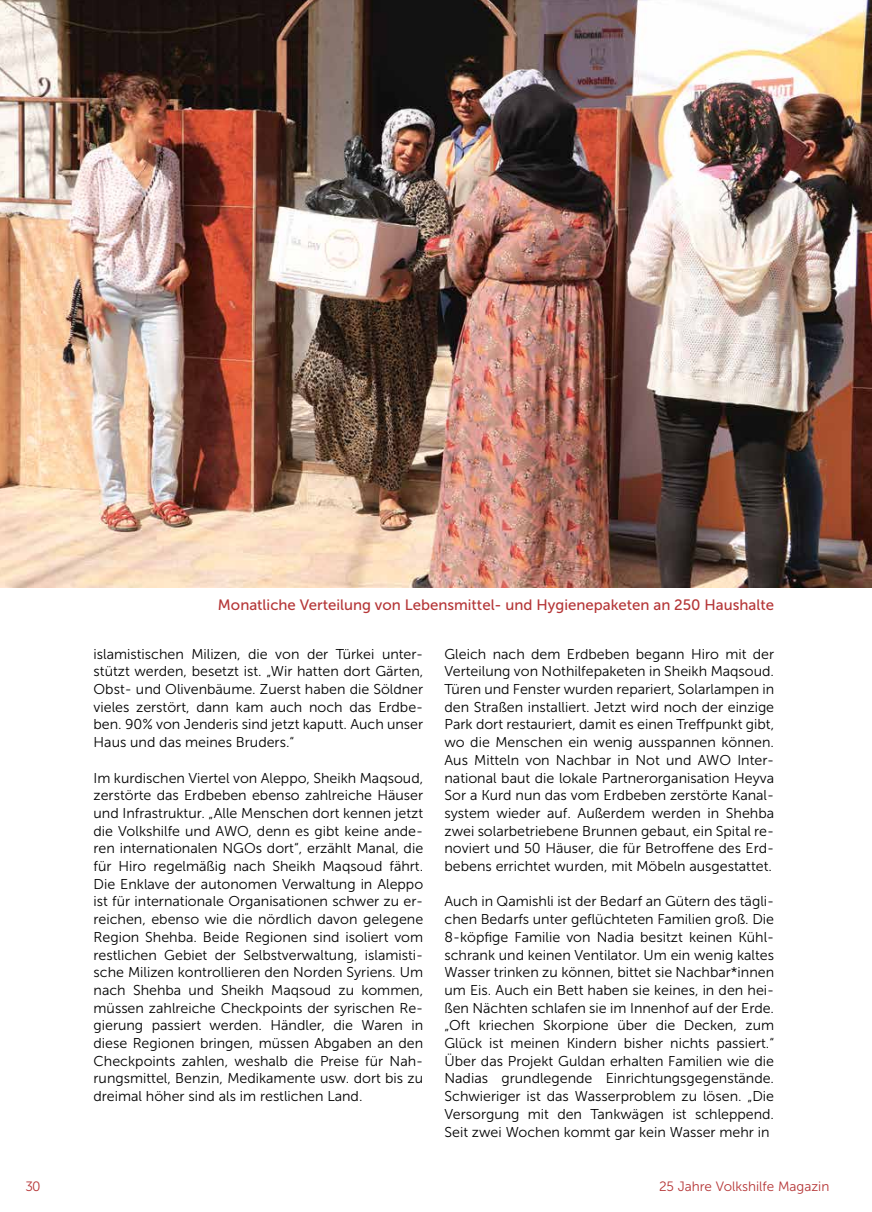
<style>
.page{position:relative;width:872px;height:1212px;background:#fff}
.page>*{position:absolute;margin:0;border:0;box-sizing:border-box;transform-origin:0 0}
.t1{font:15px "Museo Sans 500";color:#b53637}
.t2{font:14.25px/17.7px "Museo Sans 300";color:#000;text-align:justify}
.t3{font:13.5px "Museo Sans 300";color:#b53637}
</style>
<div class="page">
<img style="left:0;top:0;width:872px;height:588px">
<p class="t1" style="left:218px;top:596px;width:557px">Monatliche Verteilung von Lebensmittel- und Hygienepaketen an 250 Haushalte</p>
<p class="t2" style="left:94px;top:645px;width:331px">islamistischen Milizen, die von der Türkei unter&shy;stützt werden, besetzt ist. „Wir hatten dort Gärten, Obst- und Olivenbäume. Zuerst haben die Söldner vieles zerstört, dann kam auch noch das Erdbe&shy;ben. 90% von Jenderis sind jetzt kaputt. Auch unser Haus und das meines Bruders.“</p>
<p class="t2" style="left:94px;top:769px;width:331px">Im kurdischen Viertel von Aleppo, Sheikh Maqsoud, zerstörte das Erdbeben ebenso zahlreiche Häuser und Infrastruktur. „Alle Menschen dort kennen jetzt die Volkshilfe und AWO, denn es gibt keine ande&shy;ren internationalen NGOs dort“, erzählt Manal, die für Hiro regelmäßig nach Sheikh Maqsoud fährt.<br>Die Enklave der autonomen Verwaltung in Aleppo ist für internationale Organisationen schwer zu er&shy;reichen, ebenso wie die nördlich davon gelegene Region Shehba. Beide Regionen sind isoliert vom restlichen Gebiet der Selbstverwaltung, islamisti&shy;sche Milizen kontrollieren den Norden Syriens. Um nach Shehba und Sheikh Maqsoud zu kommen, müssen zahlreiche Checkpoints der syrischen Re&shy;gierung passiert werden. Händler, die Waren in diese Regionen bringen, müssen Abgaben an den Checkpoints zahlen, weshalb die Preise für Nah&shy;rungsmittel, Benzin, Medikamente usw. dort bis zu dreimal höher sind als im restlichen Land.</p>
<p class="t2" style="left:444px;top:645px;width:331px">Gleich nach dem Erdbeben begann Hiro mit der Verteilung von Nothilfepaketen in Sheikh Maqsoud.<br>Türen und Fenster wurden repariert, Solarlampen in den Straßen installiert. Jetzt wird noch der einzige Park dort restauriert, damit es einen Treffpunkt gibt, wo die Menschen ein wenig ausspannen können.<br>Aus Mitteln von Nachbar in Not und AWO Inter&shy;national baut die lokale Partnerorganisation Heyva Sor a Kurd nun das vom Erdbeben zerstörte Kanal&shy;system wieder auf. Außerdem werden in Shehba zwei solarbetriebene Brunnen gebaut, ein Spital re&shy;noviert und 50 Häuser, die für Betroffene des Erd&shy;bebens errichtet wurden, mit Möbeln ausgestattet.</p>
<p class="t2" style="left:444px;top:893px;width:331px">Auch in Qamishli ist der Bedarf an Gütern des tägli&shy;chen Bedarfs unter geflüchteten Familien groß. Die 8-köpfige Familie von Nadia besitzt keinen Kühl&shy;schrank und keinen Ventilator. Um ein wenig kaltes Wasser trinken zu können, bittet sie Nachbar*innen um Eis. Auch ein Bett haben sie keines, in den hei&shy;ßen Nächten schlafen sie im Innenhof auf der Erde. „Oft kriechen Skorpione über die Decken, zum Glück ist meinen Kindern bisher nichts passiert.“ Über das Projekt Guldan erhalten Familien wie die Nadias grundlegende Einrichtungsgegenstände.<br>Schwieriger ist das Wasserproblem zu lösen. „Die Versorgung mit den Tankwägen ist schleppend.<br>Seit zwei Wochen kommt gar kein Wasser mehr in</p>
<p class="t3" style="left:26px;top:1179px;width:16px">30</p>
<p class="t3" style="left:659px;top:1179px;width:172px">25 Jahre Volkshilfe Magazin</p>
</div>
